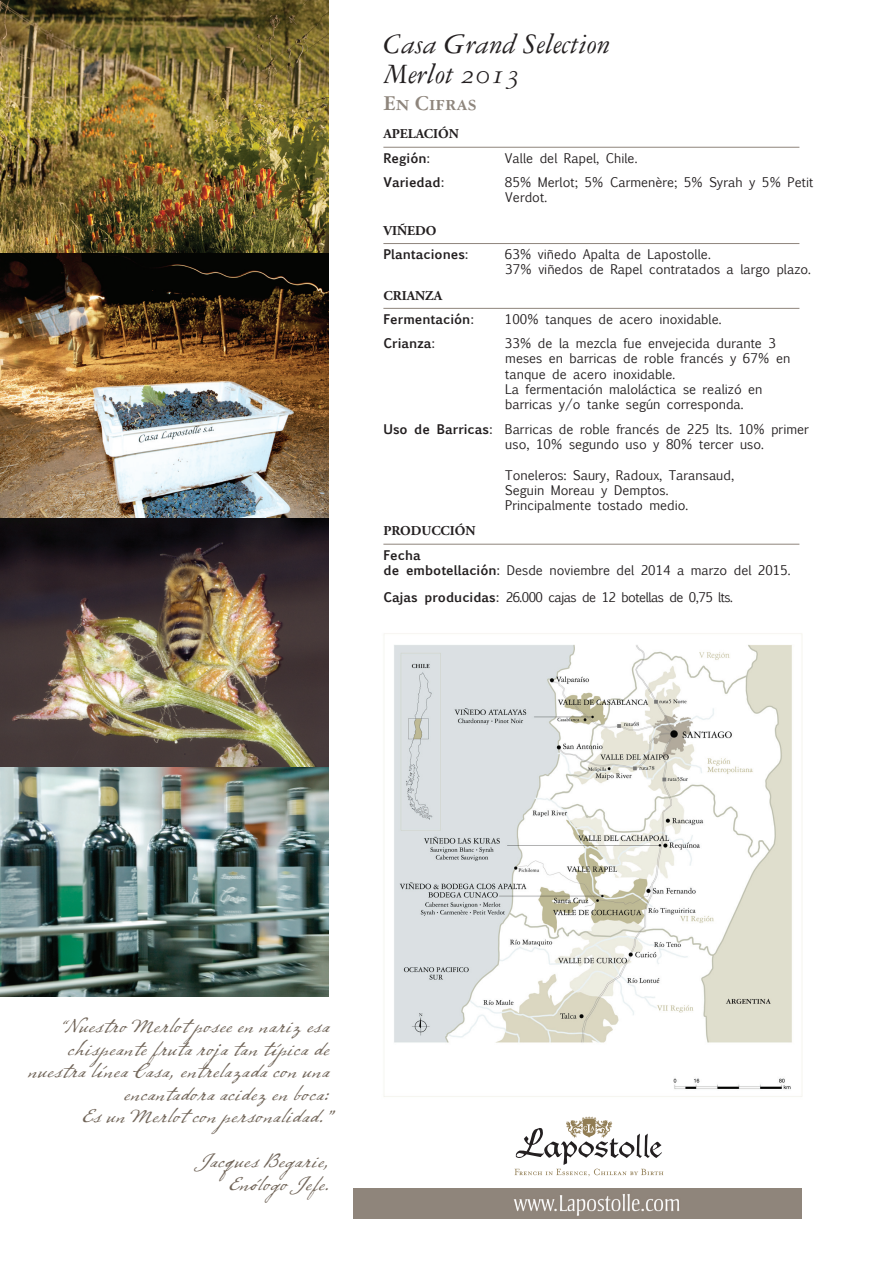
<style>
.page{position:relative;width:893px;height:1263px;background:#fff}
.page>*{position:absolute;margin:0;border:0;box-sizing:border-box;transform-origin:0 0}
.t1{font:30px/30px "Garamond Three Italic Os F";color:#231f20}
.t2{font:22.5px "Garamond Three Bold SC";color:#8e857c}
.t3{font:18px/22.5px "Dear Sarah Alt One";color:#716559;text-align:right}
.t4{font:700 13.5px "Adobe Garamond Pro";color:#231f20}
.t5{font:12.75px/15.3px "Euphemia UCAS";color:#231f20}
.t6{font:700 12.75px "Euphemia UCAS";color:#231f20}
.t7{font:12.75px "Euphemia UCAS";letter-spacing:-.04em;color:#231f20}
.s1{font-weight:700}
</style>
<div class="page">
<hr style="left:383px;top:147px;width:416px;height:1px;background:#8e857c">
<hr style="left:383px;top:243px;width:416px;height:1px;background:#8e857c">
<hr style="left:383px;top:308px;width:416px;height:1px;background:#8e857c">
<hr style="left:383px;top:544px;width:416px;height:1px;background:#8e857c">
<img style="left:384px;top:633px;width:418px;height:464px">
<img style="left:0;top:0;width:329px;height:253px">
<img style="left:0;top:253px;width:329px;height:266px">
<img style="left:0;top:519px;width:329px;height:248px">
<img style="left:0;top:767px;width:329px;height:229px">
<svg style="left:514px;top:1116px;width:149px;height:60px"></svg>
<img style="left:354px;top:1188px;width:448px;height:30px">
<h1 class="t1" style="left:383px;top:30px;width:228px">Casa Grand Selection<br>Merlot 2013</h1>
<h2 class="t2" style="left:383px;top:91px;width:95px">En Cifras</h2>
<p class="t4" style="left:383px;top:126px;width:77px">APELACIÓN</p>
<p class="t6" style="left:383px;top:148px;width:48px">Región:</p>
<p class="t5" style="left:505px;top:150px;width:134px">Valle del Rapel, Chile.</p>
<p class="t6" style="left:383px;top:173px;width:63px">Variedad:</p>
<p class="t5" style="left:505px;top:175px;width:310px">85% Merlot; 5% Carmenère; 5% Syrah y 5% Petit<br>Verdot.</p>
<p class="t4" style="left:383px;top:223px;width:55px">VIÑEDO</p>
<p class="t6" style="left:383px;top:245px;width:87px">Plantaciones:</p>
<p class="t5" style="left:505px;top:247px;width:307px">63% viñedo Apalta de Lapostolle.<br>37% viñedos de Rapel contratados a largo plazo.</p>
<p class="t4" style="left:383px;top:287px;width:60px">CRIANZA</p>
<p class="t6" style="left:383px;top:309px;width:92px">Fermentación:</p>
<p class="t5" style="left:505px;top:311px;width:218px">100% tanques de acero inoxidable.</p>
<p class="t6" style="left:383px;top:334px;width:53px">Crianza:</p>
<p class="t5" style="left:505px;top:336px;width:287px">33% de la mezcla fue envejecida durante 3 meses en barricas de roble francés y 67% en tanque de acero inoxidable.<br>La fermentación maloláctica se realizó en barricas y/o tanke según corresponda.</p>
<p class="t5" style="left:505px;top:421px;width:305px;text-indent:-122px"><span class="s1">Uso de Barricas:</span> Barricas de roble francés de 225 lts. 10% primer uso, 10% segundo uso y 80% tercer uso.</p>
<p class="t5" style="left:505px;top:467px;width:231px">Toneleros: Saury, Radoux, Taransaud,<br>Seguin Moreau y Demptos.<br>Principalmente tostado medio.</p>
<p class="t4" style="left:383px;top:523px;width:94px">PRODUCCIÓN</p>
<p class="t5" style="left:383px;top:547px;width:408px"><span class="s1">Fecha<br>de embotellación:</span> Desde noviembre del 2014 a marzo del 2015.</p>
<p class="t7" style="left:383px;top:588px;width:351px"><span class="s1">Cajas producidas:</span> 26.000 cajas de 12 botellas de 0,75 lts.</p>
<h3 class="t3" style="left:27px;top:1015px;width:304px">“Nuestro Merlot posee en nariz esa chispeante fruta roja tan típica de nuestra línea Casa, entrelazada con una encantadora acidez en boca:<br>Es un Merlot con personalidad.”</h3>
<h3 class="t3" style="left:196px;top:1150px;width:134px">Jacques Begarie,<br>Enólogo Jefe.</h3>
</div>
